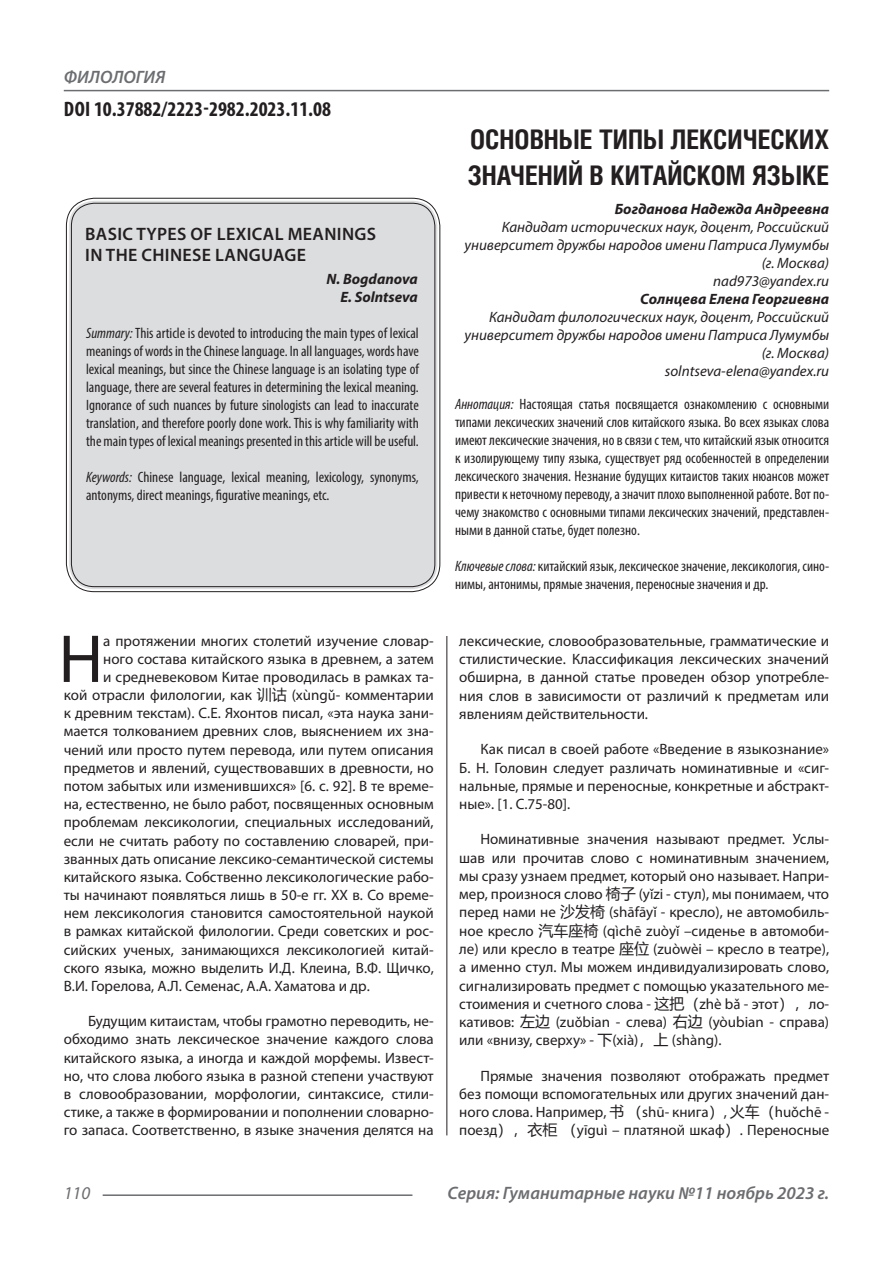
<style>
.page{position:relative;width:893px;height:1263px;background:#fff}
.page>*{position:absolute;margin:0;border:0;box-sizing:border-box;transform-origin:0 0}
.Статья_текст_первый{font:68.4px "Myriad Pro";color:#231f20}
.Статья_название{font:700 27px "Helios Cond C";color:#231f20}
.ДОИ{font:700 condensed 21px "Myriad Pro";color:#231f20}
.t1{font:italic 600 18px "Myriad Pro";color:#6c6d70}
.Статья_название_англ{font:600 18px "Myriad Pro";letter-spacing:.02em;color:#231f20}
.t2{font:italic 18px "Myriad Pro";color:#6c6d70}
.Статья_текст{font:15px/18.3px "Myriad Pro";color:#231f20;text-align:justify}
.Статья_текст_первый-2{font:15px "Myriad Pro";color:#231f20}
.Статья_аннотация_тек{font:condensed 15px/18px "Myriad Pro";color:#231f20;text-align:justify}
.Статья_аннотация_анг{font:condensed 15px/18px "Myriad Pro";color:#231f20;text-align:justify}
.Статья_автор_инфо{font:italic 15px/18px "Myriad Pro";color:#231f20;text-align:right}
.Статья_автор_фио_рус{font:italic 700 15px "Myriad Pro";color:#231f20}
.Статья_автор_англ{font:italic 700 15px "Myriad Pro";color:#231f20}
.s1{font-style:italic}
.s2{font-family:"Microsoft Ya Hei"}
.s3{font-family:"Calibri"}
</style>
<div class="page">
<hr style="left:446px;top:128px;width:1px;height:1007px;background:#231f20">
<hr style="left:103px;top:1194px;width:309px;height:2px;background:#6c6d70">
<hr style="left:64px;top:90px;width:765px;height:1px;background:#6c6d70">
<div style="left:69px;top:201px;width:368px;height:388px;background:#dcdddf;border-radius:26px"></div>
<p class="t1" style="left:64px;top:66px;width:103px">ФИЛОЛОГИЯ</p>
<p class="ДОИ" style="left:64px;top:96px;width:269px">DOI 10.37882/2223-2982.2023.11.08</p>
<p class="Статья_название_англ" style="left:85px;top:222px;width:292px">BASIC TYPES OF LEXICAL MEANINGS</p>
<p class="Статья_название_англ" style="left:85px;top:244px;width:222px">IN THE CHINESE LANGUAGE</p>
<p class="Статья_автор_англ" style="left:326px;top:269px;width:93px">N. Bogdanova</p>
<p class="Статья_автор_англ" style="left:340px;top:287px;width:79px">E. Solntseva</p>
<p class="Статья_аннотация_анг" style="left:86px;top:323px;width:334px"><span class="s1">Summary:</span> This article is devoted to introducing the main types of lexical meanings of words in the Chinese language. In all languages, words have lexical meanings, but since the Chinese language is an isolating type of language, there are several features in determining the lexical meaning.<br>Ignorance of such nuances by future sinologists can lead to inaccurate translation, and therefore poorly done work. This is why familiarity with the main types of lexical meanings presented in this article will be useful.</p>
<p class="Статья_аннотация_анг" style="left:86px;top:467px;width:334px"><span class="s1">Keywords:</span> Chinese language, lexical meaning, lexicology, synonyms, antonyms, direct meanings, figurative meanings, etc.</p>
<p class="Статья_текст_первый" style="left:59px;top:617px;width:46px">Н</p>
<p class="Статья_текст_первый-2" style="left:103px;top:632px;width:332px">а протяжении многих столетий изучение словар-</p>
<p class="Статья_текст_первый-2" style="left:103px;top:650px;width:332px">ного состава китайского языка в древнем, а затем</p>
<p class="Статья_текст_первый-2" style="left:103px;top:668px;width:332px">и средневековом Китае проводилась в рамках та-</p>
<p class="Статья_текст_первый-2" style="left:64px;top:686px;width:371px">кой отрасли филологии, как <span class="s2">训诂</span> (xùng<span class="s3">ǔ</span>- комментарии</p>
<p class="Статья_текст_первый-2" style="left:64px;top:704px;width:371px">к древним текстам). С.Е. Яхонтов писал, «эта наука зани-</p>
<p class="Статья_текст_первый-2" style="left:64px;top:722px;width:371px">мается толкованием древних слов, выяснением их зна-</p>
<p class="Статья_текст_первый-2" style="left:64px;top:740px;width:371px">чений или просто путем перевода, или путем описания</p>
<p class="Статья_текст_первый-2" style="left:64px;top:758px;width:371px">предметов и явлений, существовавших в древности, но</p>
<p class="Статья_текст_первый-2" style="left:64px;top:777px;width:371px">потом забытых или изменившихся» [6. с. 92]. В те време-</p>
<p class="Статья_текст_первый-2" style="left:64px;top:795px;width:371px">на, естественно, не было работ, посвященных основным</p>
<p class="Статья_текст_первый-2" style="left:64px;top:813px;width:371px">проблемам лексикологии, специальных исследований,</p>
<p class="Статья_текст_первый-2" style="left:64px;top:831px;width:371px">если не считать работу по составлению словарей, при-</p>
<p class="Статья_текст_первый-2" style="left:64px;top:849px;width:371px">званных дать описание лексико-семантической системы</p>
<p class="Статья_текст_первый-2" style="left:64px;top:868px;width:371px">китайского языка. Собственно лексикологические рабо-</p>
<p class="Статья_текст_первый-2" style="left:64px;top:886px;width:371px">ты начинают появляться лишь в 50-е гг. XX в. Со време-</p>
<p class="Статья_текст_первый-2" style="left:64px;top:904px;width:371px">нем лексикология становится самостоятельной наукой</p>
<p class="Статья_текст_первый-2" style="left:64px;top:922px;width:371px">в рамках китайской филологии. Среди советских и рос-</p>
<p class="Статья_текст_первый-2" style="left:64px;top:940px;width:371px">сийских ученых, занимающихся лексикологией китай-</p>
<p class="Статья_текст_первый-2" style="left:64px;top:958px;width:371px">ского языка, можно выделить И.Д. Клеина, В.Ф. Щичко,</p>
<p class="Статья_текст_первый-2" style="left:64px;top:977px;width:308px">В.И. Горелова, А.Л. Семенас, А.А. Хаматова и др.</p>
<p class="Статья_текст" style="left:64px;top:1012px;width:371px;text-indent:24px">Будущим китаистам, чтобы грамотно переводить, не&shy;обходимо знать лексическое значение каждого слова китайского языка, а иногда и каждой морфемы. Извест&shy;но, что слова любого языка в разной степени участвуют в словообразовании, морфологии, синтаксисе, стили&shy;стике, а также в формировании и пополнении словарно&shy;го запаса. Соответственно, в языке значения делятся на</p>
<p class="Статья_название" style="left:470px;top:124px;width:360px">ОСНОВНЫЕ ТИПЫ ЛЕКСИЧЕСКИХ</p>
<p class="Статья_название" style="left:468px;top:160px;width:363px">ЗНАЧЕНИЙ В КИТАЙСКОМ ЯЗЫКЕ</p>
<p class="Статья_автор_фио_рус" style="left:615px;top:199px;width:216px">Богданова Надежда Андреевна</p>
<p class="Статья_автор_инфо" style="left:464px;top:217px;width:366px">Кандидат исторических наук, доцент, Российский университет дружбы народов имени Патриса Лумумбы</p>
<p class="Статья_автор_инфо" style="left:762px;top:253px;width:69px">(г. Москва)</p>
<p class="Статья_автор_инфо" style="left:713px;top:271px;width:117px">nad973@yandex.ru</p>
<p class="Статья_автор_фио_рус" style="left:640px;top:289px;width:191px">Солнцева Елена Георгиевна</p>
<p class="Статья_автор_инфо" style="left:464px;top:307px;width:366px">Кандидат филологических наук, доцент, Российский университет дружбы народов имени Патриса Лумумбы</p>
<p class="Статья_автор_инфо" style="left:762px;top:343px;width:69px">(г. Москва)</p>
<p class="Статья_автор_инфо" style="left:665px;top:361px;width:166px">solntseva-elena@yandex.ru</p>
<p class="Статья_аннотация_тек" style="left:455px;top:395px;width:376px"><span class="s1">Аннотация:</span> Настоящая статья посвящается ознакомлению с основными типами лексических значений слов китайского языка. Во всех языках слова имеют лексические значения, но в связи с тем, что китайский язык относится к изолирующему типу языка, существует ряд особенностей в определении лексического значения. Незнание будущих китаистов таких нюансов может привести к неточному переводу, а значит плохо выполненной работе. Вот по&shy;чему знакомство с основными типами лексических значений, представлен&shy;ными в данной статье, будет полезно.</p>
<p class="Статья_аннотация_тек" style="left:455px;top:557px;width:376px"><span class="s1">Ключевые слова:</span> китайский язык, лексическое значение, лексикология, сино&shy;нимы, антонимы, прямые значения, переносные значения и др.</p>
<p class="Статья_текст" style="left:459px;top:631px;width:371px">лексические, словообразовательные, грамматические и стилистические. Классификация лексических значений обширна, в данной статье проведен обзор употребле&shy;ния слов в зависимости от различий к предметам или явлениям действительности.</p>
<p class="Статья_текст" style="left:459px;top:740px;width:371px;text-indent:21px">Как писал в своей работе «Введение в языкознание» Б. Н. Головин следует различать номинативные и «сиг&shy;нальные, прямые и переносные, конкретные и абстракт&shy;ные». [1. С.75-80].</p>
<p class="Статья_текст" style="left:459px;top:830px;width:371px;text-indent:21px">Номинативные значения называют предмет. Услы&shy;шав или прочитав слово с номинативным значением, мы сразу узнаем предмет, который оно называет. Напри&shy;мер, произнося слово <span class="s2">椅子</span> (y<span class="s3">ǐ</span>zi - стул), мы понимаем, что перед нами не <span class="s2">沙发椅</span> (shāfāy<span class="s3">ǐ</span> - кресло), не автомобиль&shy;ное кресло <span class="s2">汽车座椅</span> (qìchē zuòy<span class="s3">ǐ</span> –сиденье в автомоби&shy;ле) или кресло в театре <span class="s2">座位</span> (zuòwèi – кресло в театре), а именно стул. Мы можем индивидуализировать слово, сигнализировать предмет с помощью указательного ме&shy;стоимения и счетного слова - <span class="s2">这把（</span>zhè b<span class="s3">ǎ</span> - этот<span class="s2">），</span>ло&shy;кативов: <span class="s2">左边</span> (zu<span class="s3">ǒ</span>bian - слева) <span class="s2">右边</span> (yòubian - справа) или «внизу, сверху» - <span class="s2">下</span>(xià)<span class="s2">，上</span> (shàng).</p>
<p class="Статья_текст" style="left:459px;top:1066px;width:371px;text-indent:21px">Прямые значения позволяют отображать предмет без помощи вспомогательных или других значений дан&shy;ного слова. Например, <span class="s2">书（</span>shū- книга<span class="s2">）</span>, <span class="s2">火车（</span>hu<span class="s3">ǒ</span>chē - поезд<span class="s2">），衣柜（</span>yīguì – платяной шкаф<span class="s2">）</span>. Переносные</p>
<p class="t2" style="left:64px;top:1182px;width:28px">110</p>
<p class="t1" style="left:448px;top:1182px;width:383px">Серия: Гуманитарные науки №11 ноябрь 2023 г.</p>
</div>
